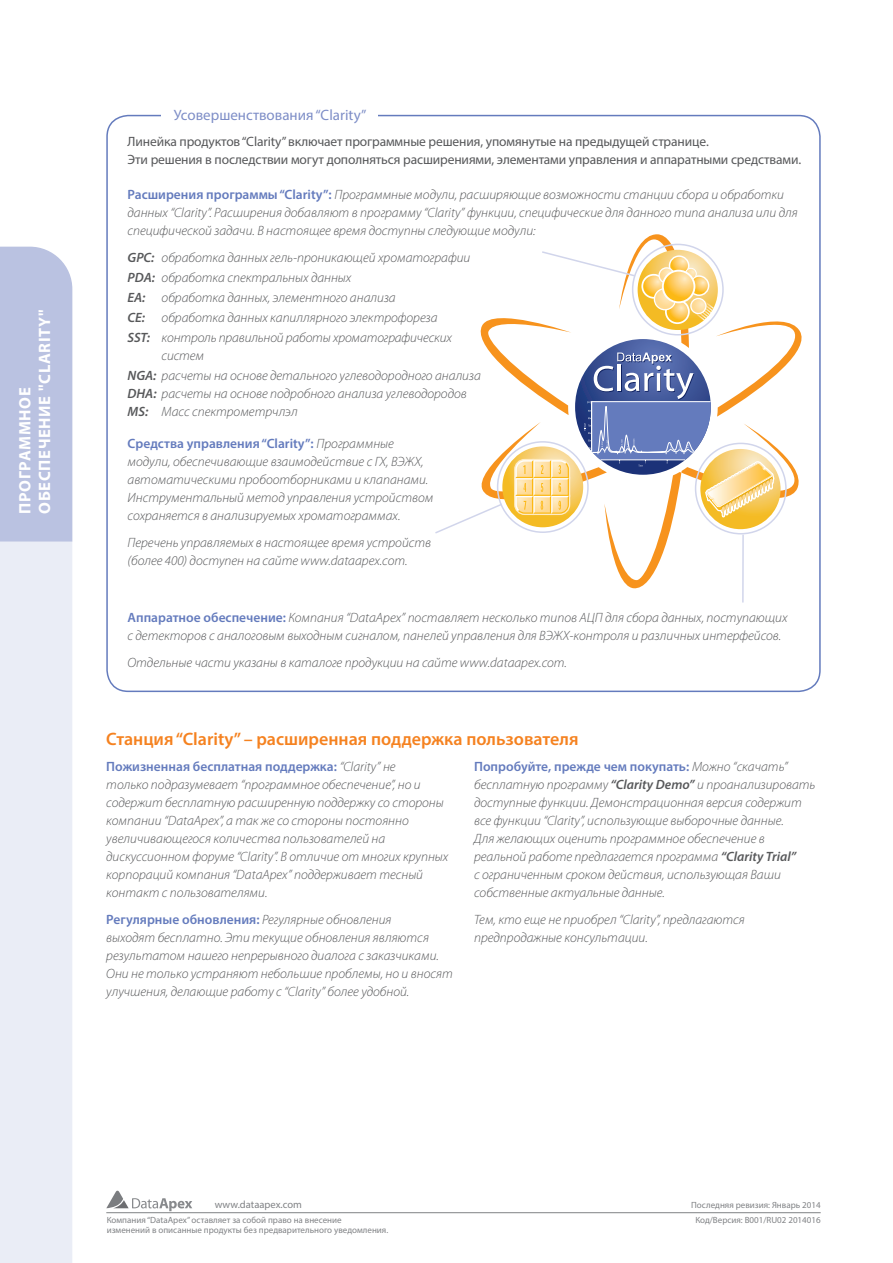
<style>
.page{position:relative;width:893px;height:1263px;background:#fff}
.page>*{position:absolute;margin:0;border:0;box-sizing:border-box;transform-origin:0 0}
.nadpis_detail{font:600 18px "Myriad Pro";color:#f58220}
.t1{font:700 16.5px/19.8px "Myriad Pro";letter-spacing:.04em;color:#fff}
.Text_titul{font:15px "Myriad Pro";color:#7e8ec7}
.Text{font:italic 300 13.5px/18px "Myriad Pro";color:#57585a}
.Text_9{font:13.5px/18px "Myriad Pro";letter-spacing:-.01em;color:#57585a}
.t2{font:10.5px "Myriad Pro";color:#808285}
.t3{font:9px/9.8px "Myriad Pro";color:#808285}
.s1{font-weight:600;font-style:normal;color:#647bbd}
.s2{font-weight:600}
</style>
<div class="page">
<div style="left:0;top:542px;width:72px;height:721px;background:#eaedf6"></div>
<div style="left:0;top:247px;width:72px;height:295px;background:#bac2e1"></div>
<svg style="left:106px;top:1191px;width:86px;height:20px"></svg>
<hr style="left:106px;top:1212px;width:715px;height:1px;background:#808285">
<svg style="left:433px;top:234px;width:368px;height:457px"></svg>
<div style="left:695px;top:443px;width:92px;height:91px;border:2px solid #d1d5eb;border-radius:50%"></div>
<div style="left:497px;top:441px;width:92px;height:92px;border:2px solid #d1d5eb;border-radius:50%"></div>
<hr style="left:742px;top:535px;width:2px;height:67px;background:#d1d5eb">
<p class="t1" style="left:15px;top:514px;width:205px;rotate:-90deg">ПРОГРАММНОЕ<br>ОБЕСПЕЧЕНИЕ "CLARITY"</p>
<p class="Text_titul" style="left:174px;top:106px;width:194px">Усовершенствования “Clarity”</p>
<p class="Text_9" style="left:128px;top:132px;width:675px">Линейка продуктов “Clarity” включает программные решения, упомянутые на предыдущей странице.<br>Эти решения в последствии могут дополняться расширениями, элементами управления и аппаратными средствами.</p>
<p class="Text" style="left:128px;top:186px;width:671px"><span class="s1">Расширения программы “Clarity”:</span> Программные модули, расширяющие возможности станции сбора и обработки данных “Clarity”. Расширения добавляют в программу “Clarity” функции, специфические для данного типа анализа или для специфической задачи. В настоящее время доступны следующие модули:</p>
<p class="Text" style="left:128px;top:249px;width:344px"><span class="s2">GPC:</span> обработка данных гель-проникающей хроматографии</p>
<p class="Text" style="left:128px;top:269px;width:225px"><span class="s2">PDA:</span> обработка спектральных данных</p>
<p class="Text" style="left:128px;top:289px;width:270px"><span class="s2">EA:</span> обработка данных, элементного анализа</p>
<p class="Text" style="left:128px;top:309px;width:311px"><span class="s2">CE:</span> обработка данных капиллярного электрофореза</p>
<p class="Text" style="left:162px;top:329px;width:292px;text-indent:-34px"><span class="s2">SST:</span> контроль правильной работы хроматографических систем</p>
<p class="Text" style="left:128px;top:367px;width:355px"><span class="s2">NGA:</span> расчеты на основе детального углеводородного анализа</p>
<p class="Text" style="left:128px;top:385px;width:341px"><span class="s2">DHA:</span> расчеты на основе подробного анализа углеводородов</p>
<p class="Text" style="left:128px;top:403px;width:172px"><span class="s2">MS:</span> Масс спектрометрчлэл</p>
<p class="Text" style="left:128px;top:435px;width:307px"><span class="s1">Средства управления “Clarity”:</span> Программные модули, обеспечивающие взаимодействие с ГХ, ВЭЖХ, автоматическими пробоотборниками и клапанами.<br>Инструментальный метод управления устройством сохраняется в анализируемых хроматограммах.</p>
<p class="Text" style="left:128px;top:533px;width:305px">Перечень управляемых в настоящее время устройств (более 400) доступен на сайте www.dataapex.com.</p>
<p class="Text" style="left:128px;top:609px;width:661px"><span class="s1">Аппаратное обеспечение:</span> Компания “DataApex” поставляет несколько типов АЦП для сбора данных, поступающих с детекторов с аналоговым выходным сигналом, панелей управления для ВЭЖХ-контроля и различных интерфейсов.</p>
<p class="Text" style="left:128px;top:654px;width:441px">Отдельные части указаны в каталоге продукции на сайте www.dataapex.com.</p>
<p class="nadpis_detail" style="left:106px;top:727px;width:474px">Станция “Clarity” – расширенная поддержка пользователя</p>
<p class="Text" style="left:106px;top:758px;width:344px"><span class="s1">Пожизненная бесплатная поддержка:</span> “Clarity” не<br>только подразумевает “программное обеспечение”, но и содержит бесплатную расширенную поддержку со стороны компании “DataApex”, а так же со стороны постоянно увеличивающегося количества пользователей на дискуссионном форуме “Clarity”. В отличие от многих крупных корпораций компания “DataApex” поддерживает тесный контакт с пользователями.</p>
<p class="Text" style="left:106px;top:911px;width:348px"><span class="s1">Регулярные обновления:</span> Регулярные обновления<br>выходят бесплатно. Эти текущие обновления являются результатом нашего непрерывного диалога с заказчиками.<br>Они не только устраняют небольшие проблемы, но и вносят улучшения, делающие работу с “Clarity” более удобной.</p>
<p class="Text" style="left:474px;top:758px;width:343px"><span class="s1">Попробуйте, прежде чем покупать:</span> Можно “скачать” бесплатную программу <span class="s2">“Clarity Demo”</span> и проанализировать доступные функции. Демонстрационная версия содержит все функции “Clarity”, использующие выборочные данные.<br>Для желающих оценить программное обеспечение в реальной работе предлагается программа <span class="s2">“Clarity Trial”<br></span>с ограниченным сроком действия, использующая Ваши собственные актуальные данные.</p>
<p class="Text" style="left:474px;top:911px;width:272px">Тем, кто еще не приобрел “Clarity”, предлагаются предпродажные консультации.</p>
<p class="t2" style="left:215px;top:1198px;width:89px">www.dataapex.com</p>
<p class="t3" style="left:107px;top:1215px;width:283px">Компания “DataApex” оставляет за собой право на внесение<br>изменений в описанные продукты без предварительного уведомления.</p>
<p class="t3" style="left:691px;top:1200px;width:131px">Последняя ревизия: Январь 2014</p>
<p class="t3" style="left:695px;top:1215px;width:127px">Код/Версия: B001/RU02 2014016</p>
</div>
